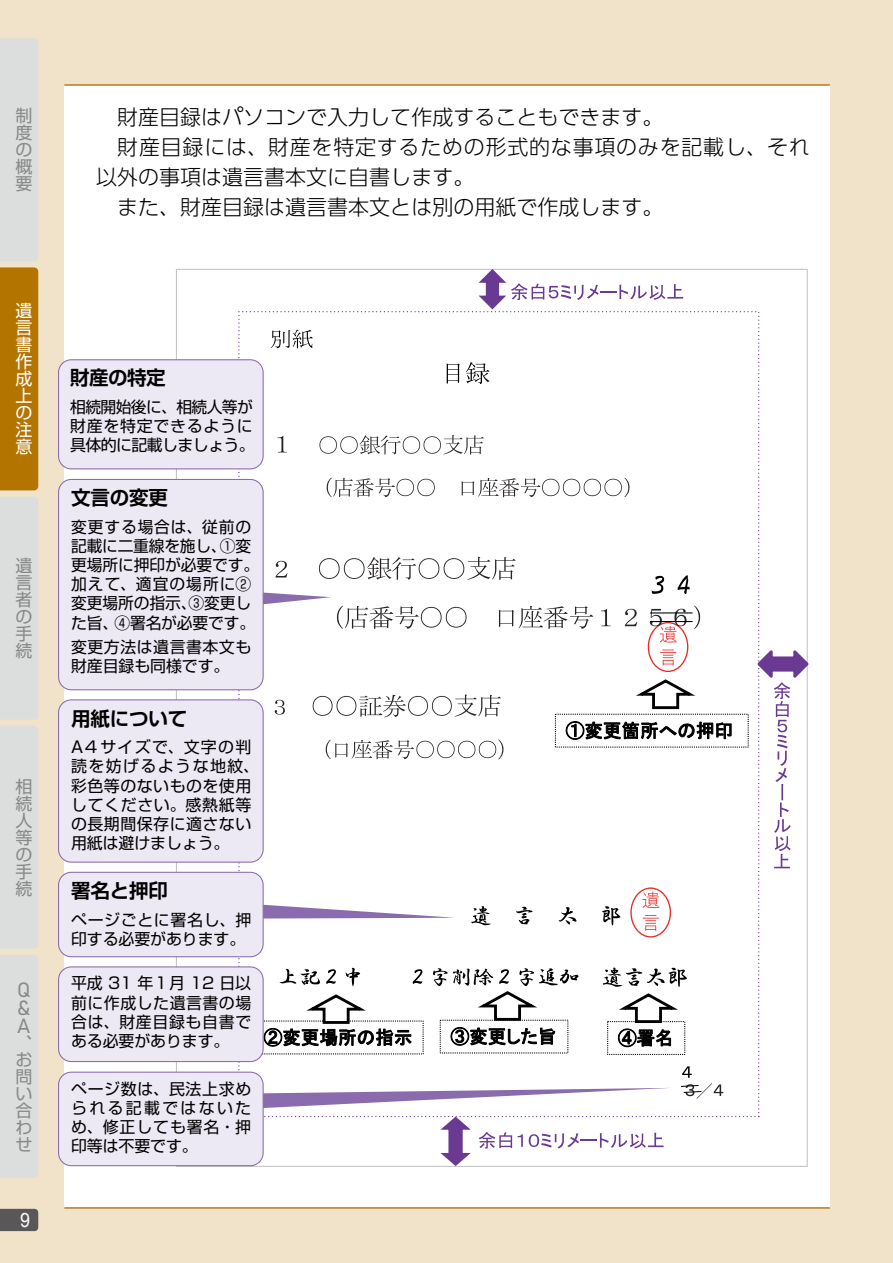
<style>
.page{position:relative;width:893px;height:1263px;background:#f1e2ca}
.page>*{position:absolute;margin:0;border:0;box-sizing:border-box;transform-origin:0 0}
.t1{font:300 21px/29.7px "UD Shin Go Pro";color:#000}
.t2{font:20.4px/18.1px "Bahnschrift";color:#898989;text-align:justify}
.t3{font:19.95px "Arial";color:#fff;scale:.9 1}
.t4{font:700 19.5px "Shin Go Pro De";letter-spacing:-.005em;color:#000}
.t5{font:16.95px/17px "Shin Go Pr 6 N";color:#898989;text-align:justify}
.t6{font:16.95px/17px "Shin Go Pr 6 N";color:#fff;text-align:justify}
.t7{font:15.9px/19.2px "Shin Go Pro";letter-spacing:.03em;color:#000}
.t8{font:15.9px/19.2px "Shin Go Pro";letter-spacing:-.01em;color:#000}
.t9{font:15.9px/19.2px "Shin Go Pro";letter-spacing:-.04em;color:#000}
.t10{font:15.9px/19.2px "Shin Go Pro";letter-spacing:-.005em;color:#000}
</style>
<div class="page">
<div style="left:64px;top:85px;width:766px;height:1123px;background:#fff"></div>
<div style="left:648px;top:622px;width:40px;height:50px;border:1px solid #e72a26;border-radius:50%"></div>
<svg style="left:660px;top:650px;width:16px;height:15px"></svg>
<div style="left:630px;top:887px;width:41px;height:50px;border:1px solid #e72a26;border-radius:50%"></div>
<svg style="left:642px;top:892px;width:17px;height:16px"></svg>
<svg style="left:643px;top:915px;width:16px;height:16px"></svg>
<svg style="left:276px;top:561px;width:11px;height:16px"></svg>
<svg style="left:319px;top:557px;width:197px;height:23px"></svg>
<svg style="left:337px;top:606px;width:129px;height:23px"></svg>
<svg style="left:499px;top:606px;width:94px;height:23px"></svg>
<svg style="left:601px;top:609px;width:10px;height:17px"></svg>
<svg style="left:625px;top:609px;width:12px;height:17px"></svg>
<svg style="left:650px;top:609px;width:36px;height:33px"></svg>
<svg style="left:694px;top:606px;width:6px;height:23px"></svg>
<svg style="left:275px;top:700px;width:10px;height:14px"></svg>
<svg style="left:313px;top:694px;width:188px;height:23px"></svg>
<svg style="left:326px;top:739px;width:177px;height:21px"></svg>
<svg style="left:447px;top:363px;width:13px;height:21px"></svg>
<svg style="left:466px;top:362px;width:24px;height:22px"></svg>
<svg style="left:277px;top:436px;width:10px;height:16px"></svg>
<svg style="left:319px;top:435px;width:165px;height:20px"></svg>
<svg style="left:327px;top:478px;width:108px;height:20px"></svg>
<svg style="left:462px;top:478px;width:167px;height:20px"></svg>
<svg style="left:475px;top:268px;width:208px;height:42px"></svg>
<svg style="left:757px;top:645px;width:52px;height:223px"></svg>
<svg style="left:437px;top:1116px;width:75px;height:51px"></svg>
<svg style="left:518px;top:1134px;width:5px;height:13px"></svg>
<svg style="left:529px;top:1133px;width:135px;height:15px"></svg>
<svg style="left:271px;top:329px;width:42px;height:20px"></svg>
<svg style="left:279px;top:969px;width:41px;height:16px"></svg>
<svg style="left:326px;top:969px;width:10px;height:15px"></svg>
<svg style="left:346px;top:968px;width:14px;height:18px"></svg>
<svg style="left:413px;top:969px;width:9px;height:15px"></svg>
<svg style="left:264px;top:994px;width:148px;height:53px"></svg>
<svg style="left:603px;top:967px;width:84px;height:80px"></svg>
<svg style="left:681px;top:1066px;width:42px;height:33px"></svg>
<svg style="left:471px;top:906px;width:20px;height:19px"></svg>
<svg style="left:516px;top:906px;width:16px;height:18px"></svg>
<svg style="left:559px;top:907px;width:17px;height:17px"></svg>
<svg style="left:602px;top:906px;width:18px;height:19px"></svg>
<svg style="left:566px;top:721px;width:165px;height:19px"></svg>
<svg style="left:433px;top:968px;width:146px;height:78px"></svg>
<hr style="left:650px;top:612px;width:42px;height:1px;background:#000">
<hr style="left:650px;top:621px;width:42px;height:1px;background:#000">
<svg style="left:636px;top:679px;width:59px;height:31px"></svg>
<svg style="left:651px;top:576px;width:13px;height:18px"></svg>
<svg style="left:678px;top:575px;width:12px;height:19px"></svg>
<hr style="left:64px;top:84px;width:766px;height:2px;background:#b37400">
<hr style="left:64px;top:1207px;width:766px;height:1px;background:#b37400">
<svg style="left:264px;top:592px;width:67px;height:13px"></svg>
<svg style="left:264px;top:904px;width:191px;height:15px"></svg>
<svg style="left:264px;top:1088px;width:403px;height:20px"></svg>
<div style="left:59px;top:700px;width:204px;height:162px;background:#ede9f4;border-radius:13px"></div>
<div style="left:58px;top:699px;width:206px;height:164px;border:1px solid #8a6bad;border-radius:13px"></div>
<div style="left:59px;top:967px;width:204px;height:94px;background:#ede9f4;border-radius:13px"></div>
<div style="left:58px;top:966px;width:206px;height:96px;border:1px solid #8a6bad;border-radius:13px"></div>
<div style="left:59px;top:1072px;width:204px;height:94px;background:#ede9f4;border-radius:13px"></div>
<div style="left:58px;top:1071px;width:206px;height:95px;border:1px solid #8a6bad;border-radius:13px"></div>
<div style="left:59px;top:479px;width:204px;height:211px;background:#ede9f4;border-radius:13px"></div>
<div style="left:58px;top:479px;width:206px;height:211px;border:1px solid #8a6bad;border-radius:13px"></div>
<div style="left:59px;top:360px;width:204px;height:109px;background:#ede9f4;border-radius:13px"></div>
<div style="left:58px;top:359px;width:206px;height:110px;border:1px solid #8a6bad;border-radius:13px"></div>
<div style="left:59px;top:872px;width:204px;height:85px;background:#ede9f4;border-radius:13px"></div>
<div style="left:58px;top:872px;width:206px;height:85px;border:1px solid #8a6bad;border-radius:13px"></div>
<svg style="left:0;top:1209px;width:38px;height:22px"></svg>
<div style="left:0;top:38px;width:38px;height:223px;background:#dcdddd"></div>
<div style="left:0;top:497px;width:38px;height:223px;background:#dcdddd"></div>
<div style="left:0;top:726px;width:38px;height:223px;background:#dcdddd"></div>
<div style="left:0;top:955px;width:38px;height:223px;background:#dcdddd"></div>
<div style="left:0;top:267px;width:38px;height:223px;background:#b37400"></div>
<p class="t5" style="left:16px;top:106px;width:18px">制度の概要</p>
<p class="t6" style="left:16px;top:301px;width:18px">遺言書作成上の注意</p>
<p class="t5" style="left:16px;top:556px;width:18px">遺言者の手続</p>
<p class="t5" style="left:16px;top:776px;width:18px">相続人等の手続</p>
<p class="t2" style="left:17px;top:980px;width:15px">Q &amp; A</p>
<p class="t5" style="left:15px;top:1033px;width:18px">、お問い合わせ</p>
<p class="t3" style="left:20px;top:1207px;width:13px">9</p>
<h1 class="t1" style="left:96px;top:102px;width:715px">　財産目録はパソコンで入力して作成することもできます。<br>　財産目録には、財産を特定するための形式的な事項のみを記載し、それ以外の事項は遺言書本文に自書します。<br>　また、財産目録は遺言書本文とは別の用紙で作成します。</h1>
<p class="t4" style="left:70px;top:362px;width:97px">財産の特定</p>
<p class="t9" style="left:70px;top:396px;width:186px">相続開始後に、相続人等が財産を特定できるように具体的に記載しましょう。</p>
<p class="t4" style="left:71px;top:482px;width:98px">文言の変更</p>
<p class="t8" style="left:71px;top:515px;width:189px">変更する場合は、従前の記載に二重線を施し、①変更場所に押印が必要です。加えて、適宜の場所に②変更場所の指示、③変更した旨、④署名が必要です。</p>
<p class="t7" style="left:71px;top:635px;width:182px">変更方法は遺言書本文も財産目録も同様です。</p>
<p class="t4" style="left:71px;top:702px;width:118px">用紙について</p>
<p class="t7" style="left:71px;top:736px;width:190px">A４サイズで、文字の判読を妨げるような地紋、彩色等のないものを使用してください。感熱紙等の長期間保存に適さない用紙は避けましょう。</p>
<p class="t4" style="left:71px;top:874px;width:98px">署名と押印</p>
<p class="t10" style="left:71px;top:908px;width:182px">ページごとに署名し、押印する必要があります。</p>
<p class="t7" style="left:71px;top:972px;width:182px;text-align:justify">平成 31 年１月 12 日以前に作成した遺言書の場合は、財産目録も自書である必要があります。</p>
<p class="t7" style="left:71px;top:1077px;width:182px;text-align:justify">ページ数は、民法上求められる記載ではないため、修正しても署名・押印等は不要です。</p>
</div>
